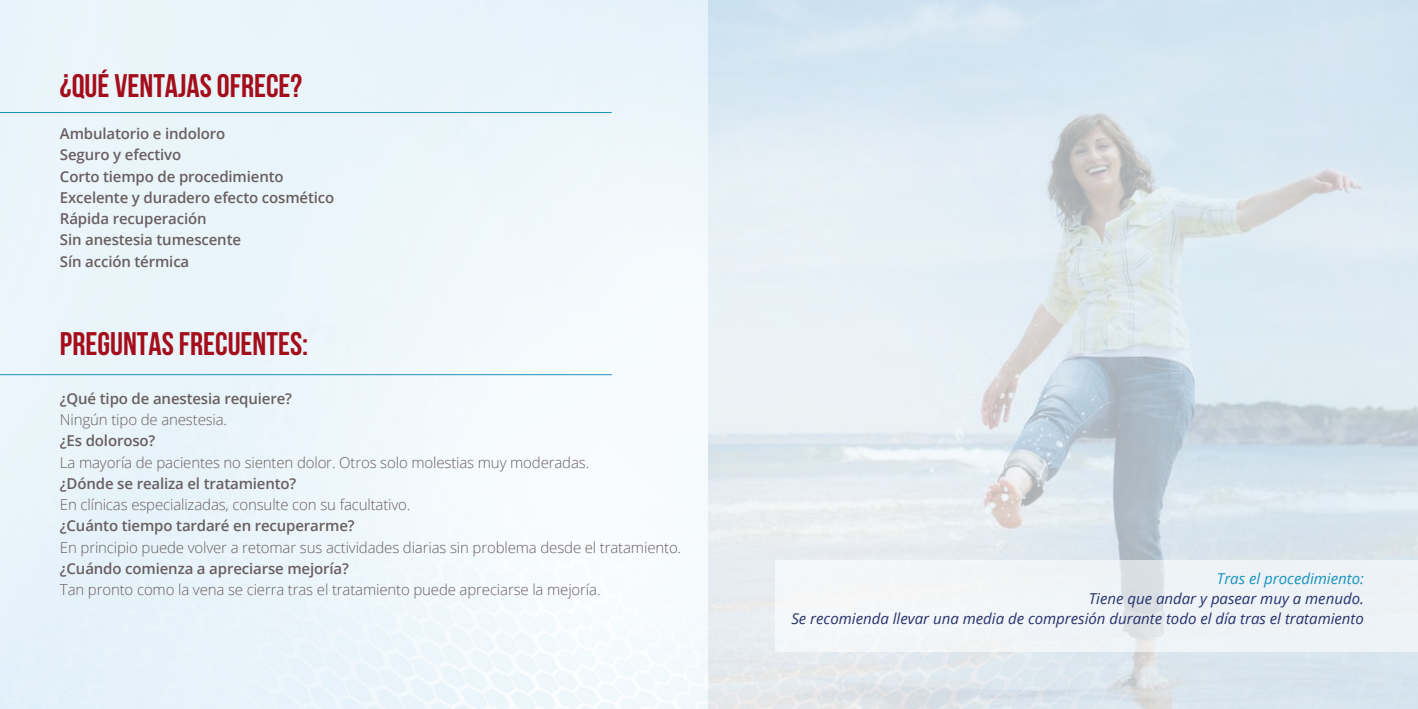
<style>
.page{position:relative;width:1418px;height:709px;background:#fff}
.page>*{position:absolute;margin:0;border:0;box-sizing:border-box;transform-origin:0 0}
.t1{font:700 32.5px "Bebas Neue";color:#a40d1a}
.t2{font:300 15px "Open Sans";letter-spacing:-.01em;color:#695e60}
.t3{font:600 15px/21.2px "Open Sans";letter-spacing:-.01em;color:#695e60}
.t4{font:italic 15px/20px "Open Sans";color:#26326e;text-align:right}
.t5{font:italic 15px "Open Sans";color:#1993bf}
</style>
<div class="page">
<img style="left:709px;top:0;width:708px;height:709px">
<hr style="left:0;top:112px;width:612px;height:1px;background:#1993bf">
<hr style="left:0;top:374px;width:612px;height:1px;background:#1993bf">
<div style="left:774px;top:560px;width:643px;height:91px;background:#eff4f7"></div>
<h1 class="t1" style="left:60px;top:67px;width:244px">¿QUÉ VENTAJAS OFRECE?</h1>
<p class="t3" style="left:60px;top:124px;width:276px">Ambulatorio e indoloro<br>Seguro y efectivo<br>Corto tiempo de procedimiento<br>Excelente y duradero efecto cosmético<br>Rápida recuperación<br>Sin anestesia tumescente<br>Sín acción térmica</p>
<h1 class="t1" style="left:60px;top:324px;width:250px">PREGUNTAS FRECUENTES:</h1>
<p class="t3" style="left:60px;top:389px;width:233px">¿Qué tipo de anestesia requiere?</p>
<p class="t2" style="left:60px;top:409px;width:169px">Ningún tipo de anestesia.</p>
<p class="t3" style="left:60px;top:432px;width:97px">¿Es doloroso?</p>
<p class="t2" style="left:60px;top:452px;width:531px">La mayoría de pacientes no sienten dolor. Otros solo molestias muy moderadas.</p>
<p class="t3" style="left:60px;top:474px;width:238px">¿Dónde se realiza el tratamiento?</p>
<p class="t2" style="left:60px;top:494px;width:352px">En clínicas especializadas, consulte con su facultativo.</p>
<p class="t3" style="left:60px;top:517px;width:296px">¿Cuánto tiempo tardaré en recuperarme?</p>
<p class="t2" style="left:60px;top:537px;width:622px">En principio puede volver a retomar sus actividades diarias sin problema desde el tratamiento.</p>
<p class="t3" style="left:60px;top:559px;width:290px">¿Cuándo comienza a apreciarse mejoría?</p>
<p class="t2" style="left:60px;top:579px;width:542px">Tan pronto como la vena se cierra tras el tratamiento puede apreciarse la mejoría.</p>
<p class="t5" style="left:1216px;top:572px;width:148px">Tras el procedimiento:</p>
<p class="t4" style="left:791px;top:590px;width:574px">Tiene que andar y pasear muy a menudo.<br>Se recomienda llevar una media de compresión durante todo el día tras el tratamiento</p>
</div>
